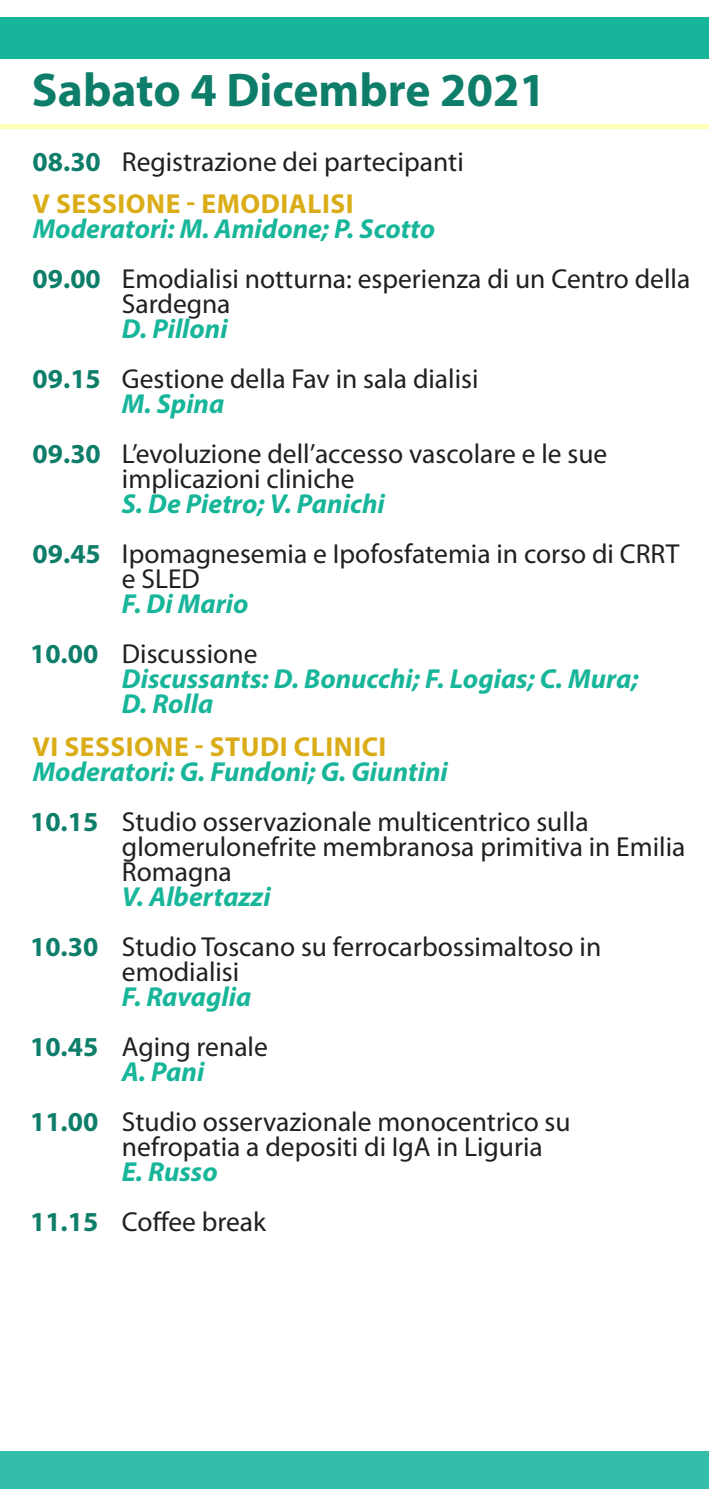
<style>
.page{position:relative;width:709px;height:1489px;background:#fff}
.page>*{position:absolute;margin:0;border:0;box-sizing:border-box;transform-origin:0 0}
.t1{font:700 47.5px "Myriad Pro";color:#0e7e6a}
.t2{font:27.5px/25px "Myriad Pro";color:#231f20}
.t3{font:italic 700 27.5px "Myriad Pro";color:#17b599}
.t4{font:700 27.5px "Myriad Pro";letter-spacing:.02em;color:#daad18}
.s1{font-weight:700;color:#0e7e6a}
</style>
<div class="page">
<div style="left:0;top:17px;width:709px;height:42px;background:#17b599"></div>
<div style="left:0;top:1451px;width:709px;height:37px;background:#34bda8"></div>
<div style="left:0;top:124px;width:709px;height:5px;background:#ffffb6"></div>
<p class="t1" style="left:32px;top:59px;width:515px">Sabato 4 Dicembre 2021</p>
<p class="t2" style="left:33px;top:149px;width:433px"><span class="s1">08.30</span> Registrazione dei partecipanti</p>
<p class="t4" style="left:32px;top:186px;width:323px">V SESSIONE - EMODIALISI</p>
<p class="t3" style="left:33px;top:211px;width:404px">Moderatori: M. Amidone; P. Scotto</p>
<p class="t2" style="left:122px;top:267px;width:570px;text-indent:-89px"><span class="s1">09.00</span> Emodialisi notturna: esperienza di un Centro della<br>Sardegna</p>
<p class="t3" style="left:122px;top:311px;width:107px">D. Pilloni</p>
<p class="t2" style="left:33px;top:367px;width:447px"><span class="s1">09.15</span> Gestione della Fav in sala dialisi</p>
<p class="t3" style="left:122px;top:386px;width:104px">M. Spina</p>
<p class="t2" style="left:122px;top:442px;width:487px;text-indent:-89px"><span class="s1">09.30</span> L’evoluzione dell’accesso vascolare e le sue implicazioni cliniche</p>
<p class="t3" style="left:122px;top:486px;width:264px">S. De Pietro; V. Panichi</p>
<p class="t2" style="left:122px;top:542px;width:559px;text-indent:-89px"><span class="s1">09.45</span> Ipomagnesemia e Ipofosfatemia in corso di CRRT e SLED</p>
<p class="t3" style="left:122px;top:586px;width:128px">F. Di Mario</p>
<p class="t2" style="left:30px;top:642px;width:229px"><span class="s1">10.00</span> Discussione</p>
<p class="t3" style="left:122px;top:661px;width:518px">Discussants: D. Bonucchi; F. Logias; C. Mura;</p>
<p class="t3" style="left:122px;top:686px;width:93px">D. Rolla</p>
<p class="t4" style="left:32px;top:728px;width:355px">VI SESSIONE - STUDI CLINICI</p>
<p class="t3" style="left:33px;top:753px;width:416px">Moderatori: G. Fundoni; G. Giuntini</p>
<p class="t2" style="left:30px;top:809px;width:560px"><span class="s1">10.15</span> Studio osservazionale multicentrico sulla</p>
<p class="t2" style="left:122px;top:834px;width:565px">glomerulonefrite membranosa primitiva in Emilia<br>Romagna</p>
<p class="t3" style="left:122px;top:878px;width:150px">V. Albertazzi</p>
<p class="t2" style="left:122px;top:934px;width:481px;text-indent:-92px"><span class="s1">10.30</span> Studio Toscano su ferrocarbossimaltoso in emodialisi</p>
<p class="t3" style="left:122px;top:978px;width:131px">F. Ravaglia</p>
<p class="t2" style="left:30px;top:1034px;width:239px"><span class="s1">10.45</span> Aging renale</p>
<p class="t3" style="left:122px;top:1053px;width:84px">A. Pani</p>
<p class="t2" style="left:122px;top:1109px;width:450px;text-indent:-92px"><span class="s1">11.00</span> Studio osservazionale monocentrico su nefropatia a depositi di IgA in Liguria</p>
<p class="t3" style="left:122px;top:1153px;width:97px">E. Russo</p>
<p class="t2" style="left:30px;top:1209px;width:237px"><span class="s1">11.15</span> Coffee break</p>
</div>
